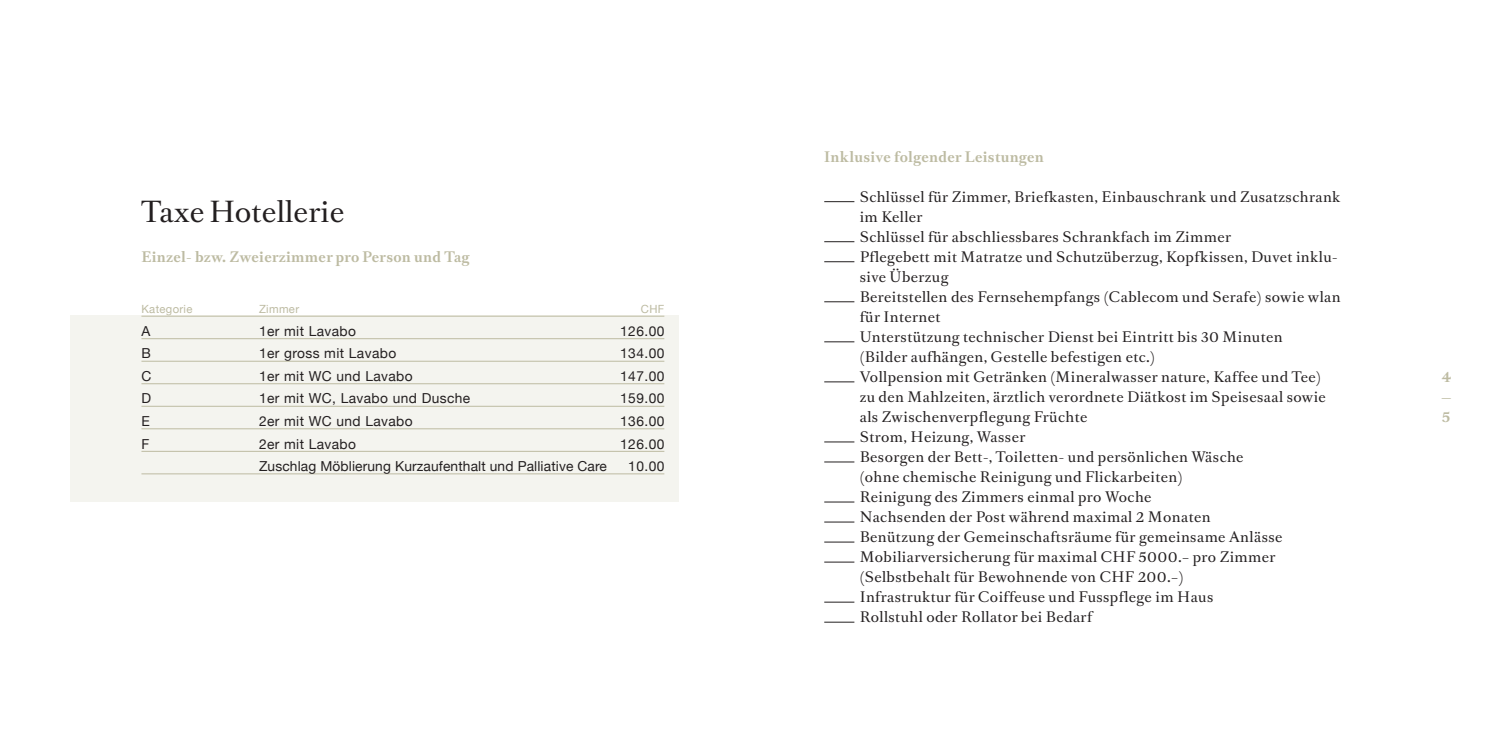
<style>
.page{position:relative;width:1489px;height:745px;background:#fff}
.page>*{position:absolute;margin:0;border:0;box-sizing:border-box;transform-origin:0 0}
.Untertitel_Gross{font:27.5px "Romain Text";letter-spacing:.01em;color:#231f20}
.aufzählungen{font:13.75px/20px "Romain Text";letter-spacing:.03em;color:#231f20}
.tabelle_rechtsbündig{font:13.75px "Helvetica Neue";letter-spacing:.03em;color:#231f20}
.Text{font:700 13.75px/20px "Romain Text";letter-spacing:.02em;color:#bdbba2;text-align:justify}
.tabelle_rechtsbündig-2{font:13.75px "Helvetica Neue";letter-spacing:.01em;color:#231f20}
.tabellenheader_recht{font:11.25px "Helvetica Neue";letter-spacing:.03em;color:#bdbba2}
</style>
<div class="page">
<div style="left:71px;top:315px;width:607px;height:187px;background:#f4f4ef"></div>
<hr style="left:141px;top:315px;width:523px;height:1px;background:#bdbba2">
<hr style="left:141px;top:338px;width:523px;height:1px;background:#bdbba2">
<hr style="left:141px;top:360px;width:523px;height:1px;background:#bdbba2">
<hr style="left:141px;top:383px;width:523px;height:1px;background:#bdbba2">
<hr style="left:141px;top:405px;width:523px;height:1px;background:#bdbba2">
<hr style="left:141px;top:428px;width:523px;height:1px;background:#bdbba2">
<hr style="left:141px;top:450px;width:523px;height:1px;background:#bdbba2">
<hr style="left:141px;top:473px;width:523px;height:1px;background:#bdbba2">
<hr style="left:824px;top:201px;width:30px;height:1px;background:#231f20">
<hr style="left:824px;top:241px;width:30px;height:1px;background:#231f20">
<hr style="left:824px;top:261px;width:30px;height:1px;background:#231f20">
<hr style="left:824px;top:301px;width:30px;height:1px;background:#231f20">
<hr style="left:824px;top:341px;width:30px;height:1px;background:#231f20">
<hr style="left:824px;top:381px;width:30px;height:1px;background:#231f20">
<hr style="left:824px;top:441px;width:30px;height:1px;background:#231f20">
<hr style="left:824px;top:461px;width:30px;height:1px;background:#231f20">
<hr style="left:824px;top:501px;width:30px;height:1px;background:#231f20">
<hr style="left:824px;top:521px;width:30px;height:1px;background:#231f20">
<hr style="left:824px;top:541px;width:30px;height:1px;background:#231f20">
<hr style="left:824px;top:561px;width:30px;height:1px;background:#231f20">
<hr style="left:824px;top:601px;width:30px;height:1px;background:#231f20">
<hr style="left:824px;top:621px;width:30px;height:1px;background:#231f20">
<p class="Untertitel_Gross" style="left:141px;top:193px;width:204px">Taxe Hotellerie</p>
<p class="Text" style="left:141px;top:247px;width:329px">Einzel- bzw. Zweierzimmer pro Person und Tag</p>
<p class="tabellenheader_recht" style="left:141px;top:301px;width:53px">Kategorie</p>
<p class="tabellenheader_recht" style="left:259px;top:301px;width:42px">Zimmer</p>
<p class="tabellenheader_recht" style="left:641px;top:301px;width:25px">CHF</p>
<p class="tabelle_rechtsbündig" style="left:141px;top:321px;width:10px">A</p>
<p class="tabelle_rechtsbündig" style="left:259px;top:321px;width:99px">1er mit Lavabo</p>
<p class="tabelle_rechtsbündig" style="left:620px;top:321px;width:46px">126.00</p>
<p class="tabelle_rechtsbündig" style="left:141px;top:343px;width:11px">B</p>
<p class="tabelle_rechtsbündig" style="left:259px;top:343px;width:139px">1er gross mit Lavabo</p>
<p class="tabelle_rechtsbündig" style="left:620px;top:343px;width:46px">134.00</p>
<p class="tabelle_rechtsbündig" style="left:141px;top:366px;width:11px">C</p>
<p class="tabelle_rechtsbündig" style="left:259px;top:366px;width:155px">1er mit WC und Lavabo</p>
<p class="tabelle_rechtsbündig" style="left:620px;top:366px;width:46px">147.00</p>
<p class="tabelle_rechtsbündig" style="left:141px;top:388px;width:11px">D</p>
<p class="tabelle_rechtsbündig" style="left:259px;top:388px;width:213px">1er mit WC, Lavabo und Dusche</p>
<p class="tabelle_rechtsbündig" style="left:620px;top:388px;width:46px">159.00</p>
<p class="tabelle_rechtsbündig" style="left:141px;top:411px;width:10px">E</p>
<p class="tabelle_rechtsbündig" style="left:259px;top:411px;width:155px">2er mit WC und Lavabo</p>
<p class="tabelle_rechtsbündig" style="left:620px;top:411px;width:46px">136.00</p>
<p class="tabelle_rechtsbündig" style="left:141px;top:433px;width:9px">F</p>
<p class="tabelle_rechtsbündig" style="left:259px;top:433px;width:99px">2er mit Lavabo</p>
<p class="tabelle_rechtsbündig" style="left:620px;top:433px;width:46px">126.00</p>
<p class="tabelle_rechtsbündig-2" style="left:259px;top:456px;width:349px">Zuschlag Möblierung Kurzaufenthalt und Palliative Care</p>
<p class="tabelle_rechtsbündig" style="left:628px;top:456px;width:38px">10.00</p>
<p class="Text" style="left:824px;top:147px;width:221px">Inklusive folgender Leistungen</p>
<p class="aufzählungen" style="left:859px;top:187px;width:482px">Schlüssel für Zimmer, Briefkasten, Einbauschrank und Zusatzschrank im Keller</p>
<p class="aufzählungen" style="left:859px;top:227px;width:373px">Schlüssel für abschliessbares Schrankfach im Zimmer</p>
<p class="aufzählungen" style="left:859px;top:247px;width:479px">Pflegebett mit Matratze und Schutzüberzug, Kopfkissen, Duvet inklu&shy;sive Überzug</p>
<p class="aufzählungen" style="left:859px;top:287px;width:482px">Bereitstellen des Fernsehempfangs (Cablecom und Serafe) sowie wlan für Internet</p>
<p class="aufzählungen" style="left:859px;top:327px;width:424px">Unterstützung technischer Dienst bei Eintritt bis 30 Minuten (Bilder aufhängen, Gestelle befestigen etc.)</p>
<p class="aufzählungen" style="left:859px;top:367px;width:467px">Vollpension mit Getränken (Mineralwasser nature, Kaffee und Tee) zu den Mahlzeiten, ärztlich verordnete Diätkost im Speisesaal sowie als Zwischenverpflegung Früchte</p>
<p class="aufzählungen" style="left:859px;top:427px;width:167px">Strom, Heizung, Wasser</p>
<p class="aufzählungen" style="left:859px;top:447px;width:385px">Besorgen der Bett-, Toiletten- und persönlichen Wäsche (ohne chemische Reinigung und Flickarbeiten)</p>
<p class="aufzählungen" style="left:859px;top:487px;width:293px">Reinigung des Zimmers einmal pro Woche</p>
<p class="aufzählungen" style="left:859px;top:507px;width:352px">Nachsenden der Post während maximal 2 Monaten</p>
<p class="aufzählungen" style="left:859px;top:527px;width:424px">Benützung der Gemeinschaftsräume für gemeinsame Anlässe</p>
<p class="aufzählungen" style="left:859px;top:547px;width:417px">Mobiliarversicherung für maximal CHF 5000.– pro Zimmer (Selbstbehalt für Bewohnende von CHF 200.–)</p>
<p class="aufzählungen" style="left:859px;top:587px;width:355px">Infrastruktur für Coiffeuse und Fusspflege im Haus</p>
<p class="aufzählungen" style="left:859px;top:607px;width:234px">Rollstuhl oder Rollator bei Bedarf</p>
<p class="Text" style="left:1440px;top:367px;width:12px">4 — 5</p>
</div>
